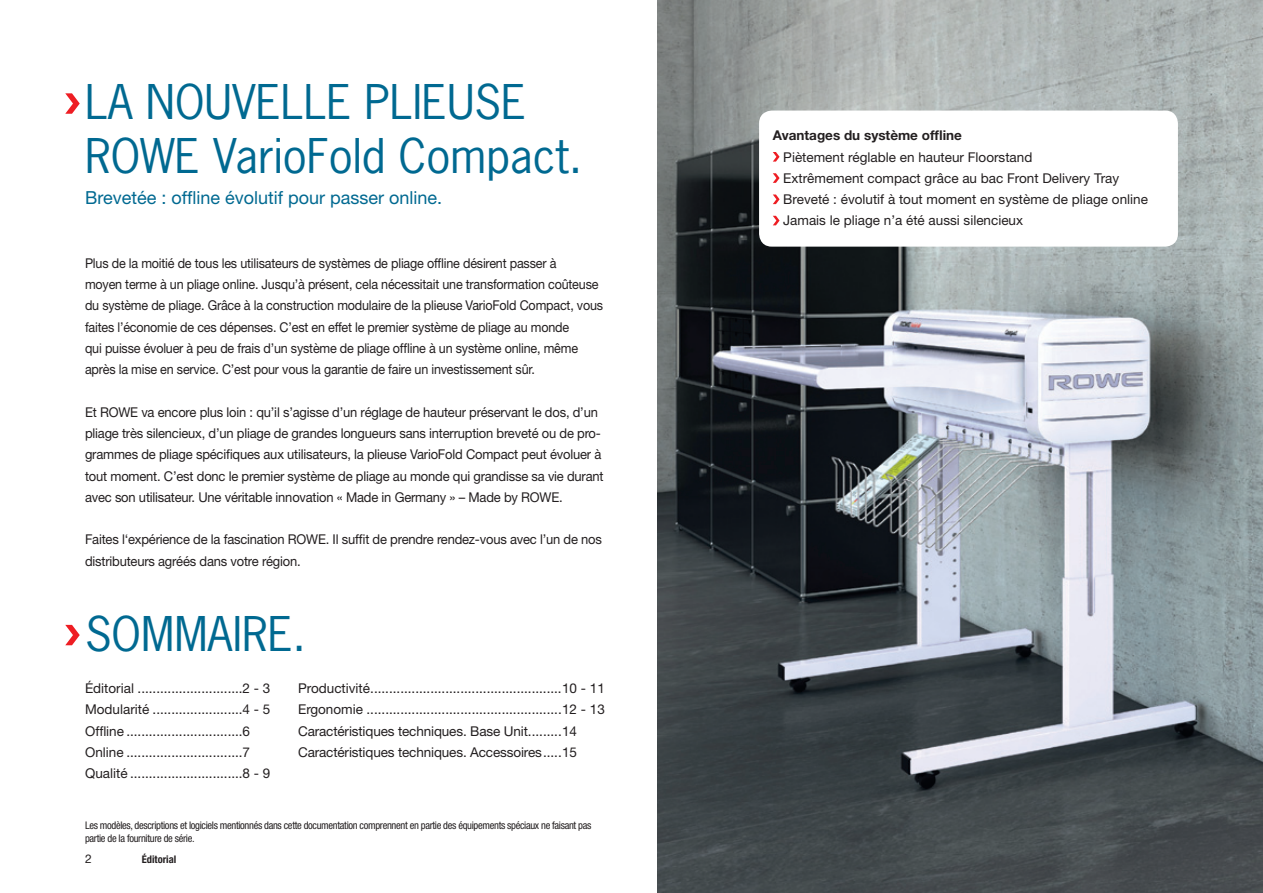
<style>
.page{position:relative;width:1263px;height:893px;background:#fff}
.page>*{position:absolute;margin:0;border:0;box-sizing:border-box;transform-origin:0 0}
.t1{font:45px/54px "News Gothic";color:#006991}
.t2{font:18px "Helvetica Neue";color:#006991}
.t3{font:13.5px/21.3px "Helvetica Neue";letter-spacing:-.015em;color:#231f20}
.t4{font:13.5px/21.3px "Helvetica Neue";letter-spacing:-.015em;color:#231f20;scale:.96 1}
.t5{font:13.5px/21.3px "Helvetica Neue";letter-spacing:-.015em;color:#231f20;scale:.93 1}
.t6{font:700 13.5px "Helvetica Neue";color:#231f20}
.t7{font:12px "Helvetica Neue";color:#231f20}
.t8{font:condensed 10.5px/12.6px "Helvetica Neue";letter-spacing:-.03em;color:#231f20}
.t9{font:700 condensed 10.5px "Helvetica Neue";color:#231f20}
</style>
<div class="page">
<img style="left:657px;top:0;width:606px;height:893px">
<svg style="left:65px;top:93px;width:15px;height:21px"></svg>
<svg style="left:65px;top:625px;width:15px;height:20px"></svg>
<div style="left:759px;top:111px;width:419px;height:136px;background:#fff;border-radius:13px"></div>
<svg style="left:773px;top:152px;width:6px;height:10px"></svg>
<svg style="left:773px;top:173px;width:6px;height:10px"></svg>
<svg style="left:773px;top:195px;width:6px;height:9px"></svg>
<svg style="left:773px;top:216px;width:6px;height:9px"></svg>
<h1 class="t1" style="left:85px;top:75px;width:498px">LA NOUVELLE PLIEUSE<br>ROWE VARIOFOLD COMPACT.</h1>
<h2 class="t2" style="left:85px;top:187px;width:359px">Brevetée : offline évolutif pour passer online.</h2>
<p class="t5" style="left:85px;top:252px;width:558px">Plus de la moitié de tous les utilisateurs de systèmes de pliage offline désirent passer à<br>moyen terme à un pliage online. Jusqu’à présent, cela nécessitait une transformation coûteuse du système de pliage. Grâce à la construction modulaire de la plieuse VarioFold Compact, vous faites l’économie de ces dépenses. C’est en effet le premier système de pliage au monde<br>qui puisse évoluer à peu de frais d’un système de pliage offline à un système online, même après la mise en service. C’est pour vous la garantie de faire un investissement sûr.</p>
<p class="t4" style="left:85px;top:401px;width:542px">Et ROWE va encore plus loin : qu’il s’agisse d’un réglage de hauteur préservant le dos, d’un pliage très silencieux, d’un pliage de grandes longueurs sans interruption breveté ou de pro&shy;grammes de pliage spécifiques aux utilisateurs, la plieuse VarioFold Compact peut évoluer à tout moment. C’est donc le premier système de pliage au monde qui grandisse sa vie durant avec son utilisateur. Une véritable innovation « Made in Germany » – Made by ROWE.</p>
<p class="t4" style="left:85px;top:529px;width:540px">Faites l‘expérience de la fascination ROWE. Il suffit de prendre rendez-vous avec l’un de nos distributeurs agréés dans votre région.</p>
<h1 class="t1" style="left:85px;top:606px;width:222px">SOMMAIRE.</h1>
<p class="t3" style="left:85px;top:677px;width:187px">Éditorial ............................2 - 3</p>
<p class="t3" style="left:298px;top:677px;width:308px">Productivité...................................................10 - 11</p>
<p class="t3" style="left:85px;top:699px;width:187px">Modularité ........................4 - 5</p>
<p class="t3" style="left:298px;top:699px;width:308px">Ergonomie ....................................................12 - 13</p>
<p class="t3" style="left:85px;top:720px;width:167px">Offline ...............................6</p>
<p class="t3" style="left:298px;top:720px;width:281px">Caractéristiques techniques. Base Unit.........14</p>
<p class="t3" style="left:85px;top:741px;width:167px">Online ...............................7</p>
<p class="t3" style="left:298px;top:741px;width:281px">Caractéristiques techniques. Accessoires.....15</p>
<p class="t3" style="left:85px;top:762px;width:187px">Qualité ..............................8 - 9</p>
<p class="t8" style="left:85px;top:819px;width:508px">Les modèles, descriptions et logiciels mentionnés dans cette documentation comprennent en partie des équipements spéciaux ne faisant pas partie de la fourniture de série.</p>
<p class="t7" style="left:85px;top:852px;width:8px">2</p>
<p class="t9" style="left:142px;top:853px;width:36px">Éditorial</p>
<p class="t6" style="left:773px;top:127px;width:191px">Avantages du système offline</p>
<p class="t3" style="left:783px;top:146px;width:366px">Piètement réglable en hauteur Floorstand<br>Extrêmement compact grâce au bac Front Delivery Tray Breveté : évolutif à tout moment en système de pliage online Jamais le pliage n’a été aussi silencieux</p>
</div>
